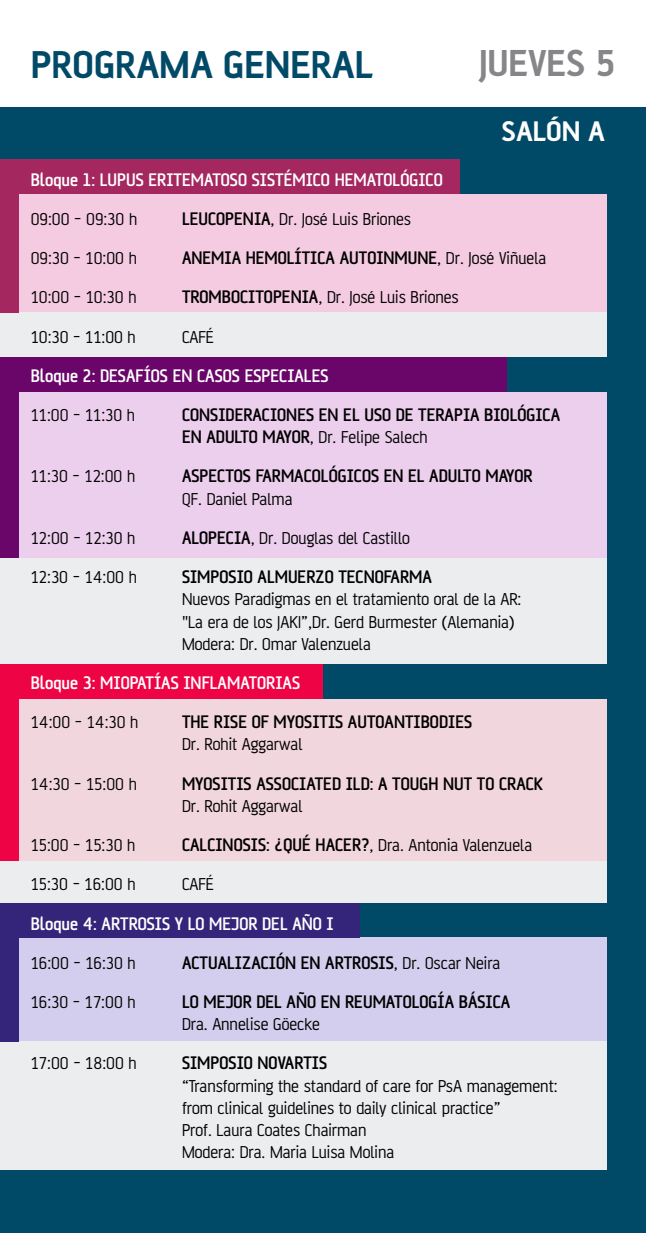
<style>
.page{position:relative;width:646px;height:1233px;background:#fff}
.page>*{position:absolute;margin:0;border:0;box-sizing:border-box;transform-origin:0 0}
.t1{font:700 41.75px "AF Battersea";color:#004a68}
.t2{font:700 40.35px "AF Battersea";color:#868589}
.t3{font:700 30.5px "AF Battersea";color:#fff}
.t4{font:18.5px/22.2px "AF Battersea";color:#000}
.t5{font:500 18.5px "AF Klampenborg";color:#000}
.t6{font:500 18.5px "AF Klampenborg";color:#fff}
.s1{font-family:"AF Klampenborg";font-weight:500}
.s2{font-family:"AF Battersea";font-weight:400}
</style>
<div class="page">
<div style="left:0;top:107px;width:645px;height:1125px;background:#004a68"></div>
<div style="left:0;top:846px;width:606px;height:56px;background:#ecedef"></div>
<div style="left:0;top:699px;width:606px;height:161px;background:#f2d6de"></div>
<div style="left:0;top:664px;width:323px;height:35px;background:#ee0345"></div>
<div style="left:0;top:669px;width:19px;height:191px;background:#ee0345"></div>
<div style="left:0;top:1014px;width:606px;height:155px;background:#ecedef"></div>
<div style="left:0;top:937px;width:606px;height:104px;background:#d3ceed"></div>
<div style="left:0;top:902px;width:359px;height:35px;background:#35257a"></div>
<div style="left:0;top:902px;width:18px;height:139px;background:#35257a"></div>
<div style="left:0;top:193px;width:606px;height:125px;background:#f4cbe0"></div>
<div style="left:0;top:159px;width:459px;height:34px;background:#a4275f"></div>
<div style="left:0;top:312px;width:606px;height:45px;background:#ecedef"></div>
<div style="left:0;top:557px;width:606px;height:107px;background:#ecedef"></div>
<div style="left:0;top:392px;width:606px;height:165px;background:#ecceed"></div>
<div style="left:0;top:357px;width:506px;height:35px;background:#6a0669"></div>
<div style="left:0;top:159px;width:19px;height:153px;background:#a4275f"></div>
<div style="left:0;top:357px;width:19px;height:200px;background:#6a0669"></div>
<h1 class="t1" style="left:31px;top:42px;width:343px">PROGRAMA GENERAL</h1>
<h2 class="t2" style="left:478px;top:42px;width:138px">JUEVES 5</h2>
<h3 class="t3" style="left:501px;top:115px;width:104px">SALÓN A</h3>
<p class="t6" style="left:31px;top:169px;width:413px">Bloque 1: LUPUS ERITEMATOSO SISTÉMICO HEMATOLÓGICO</p>
<p class="t4" style="left:31px;top:208px;width:108px">09:00 - 09:30 h</p>
<p class="t4" style="left:182px;top:208px;width:230px"><span class="s1">LEUCOPENIA</span>, Dr. José Luis Briones</p>
<p class="t4" style="left:31px;top:247px;width:107px">09:30 - 10:00 h</p>
<p class="t5" style="left:182px;top:247px;width:365px">ANEMIA HEMOLÍTICA AUTOINMUNE<span class="s2">, Dr. José Viñuela</span></p>
<p class="t4" style="left:31px;top:286px;width:107px">10:00 - 10:30 h</p>
<p class="t4" style="left:182px;top:286px;width:278px"><span class="s1">TROMBOCITOPENIA</span>, Dr. José Luis Briones</p>
<p class="t4" style="left:31px;top:325px;width:106px">10:30 - 11:00 h</p>
<p class="t4" style="left:182px;top:325px;width:33px">CAFÉ</p>
<p class="t6" style="left:31px;top:365px;width:299px">Bloque 2: DESAFÍOS EN CASOS ESPECIALES</p>
<p class="t4" style="left:31px;top:404px;width:106px">11:00 - 11:30 h</p>
<p class="t5" style="left:182px;top:404px;width:379px">CONSIDERACIONES EN EL USO DE TERAPIA BIOLÓGICA</p>
<p class="t4" style="left:182px;top:426px;width:247px"><span class="s1">EN ADULTO MAYOR</span>, Dr. Felipe Salech</p>
<p class="t4" style="left:31px;top:465px;width:106px">11:30 - 12:00 h</p>
<p class="t5" style="left:182px;top:465px;width:352px">ASPECTOS FARMACOLÓGICOS EN EL ADULTO MAYOR</p>
<p class="t4" style="left:182px;top:487px;width:112px">QF. Daniel Palma</p>
<p class="t4" style="left:31px;top:526px;width:106px">12:00 - 12:30 h</p>
<p class="t4" style="left:182px;top:526px;width:229px"><span class="s1">ALOPECIA</span>, Dr. Douglas del Castillo</p>
<p class="t4" style="left:31px;top:566px;width:107px">12:30 - 14:00 h</p>
<p class="t5" style="left:182px;top:566px;width:251px">SIMPOSIO ALMUERZO TECNOFARMA</p>
<p class="t4" style="left:182px;top:588px;width:340px">Nuevos Paradigmas en el tratamiento oral de la AR: "La era de los JAKI”,Dr. Gerd Burmester (Alemania)<br>Modera: Dr. Omar Valenzuela</p>
<p class="t6" style="left:31px;top:672px;width:270px">Bloque 3: MIOPATÍAS INFLAMATORIAS</p>
<p class="t4" style="left:31px;top:711px;width:109px">14:00 - 14:30 h</p>
<p class="t5" style="left:182px;top:711px;width:291px">THE RISE OF MYOSITIS AUTOANTIBODIES</p>
<p class="t4" style="left:182px;top:733px;width:122px">Dr. Rohit Aggarwal</p>
<p class="t4" style="left:31px;top:772px;width:107px">14:30 - 15:00 h</p>
<p class="t5" style="left:182px;top:772px;width:362px">MYOSITIS ASSOCIATED ILD: A TOUGH NUT TO CRACK</p>
<p class="t4" style="left:182px;top:794px;width:122px">Dr. Rohit Aggarwal</p>
<p class="t4" style="left:31px;top:833px;width:106px">15:00 - 15:30 h</p>
<p class="t4" style="left:182px;top:833px;width:351px"><span class="s1">CALCINOSIS: ¿QUÉ HACER?</span>, Dra. Antonia Valenzuela</p>
<p class="t4" style="left:31px;top:873px;width:106px">15:30 - 16:00 h</p>
<p class="t4" style="left:182px;top:873px;width:33px">CAFÉ</p>
<p class="t6" style="left:31px;top:912px;width:304px">Bloque 4: ARTROSIS Y LO MEJOR DEL AÑO I</p>
<p class="t4" style="left:31px;top:951px;width:106px">16:00 - 16:30 h</p>
<p class="t5" style="left:182px;top:951px;width:319px">ACTUALIZACIÓN EN ARTROSIS<span class="s2">, Dr. Oscar Neira</span></p>
<p class="t4" style="left:31px;top:990px;width:106px">16:30 - 17:00 h</p>
<p class="t5" style="left:182px;top:991px;width:329px">LO MEJOR DEL AÑO EN REUMATOLOGÍA BÁSICA</p>
<p class="t4" style="left:182px;top:1012px;width:139px">Dra. Annelise Göecke</p>
<p class="t4" style="left:31px;top:1052px;width:107px">17:00 - 18:00 h</p>
<p class="t5" style="left:182px;top:1052px;width:147px">SIMPOSIO NOVARTIS</p>
<p class="t4" style="left:182px;top:1074px;width:377px">“Transforming the standard of care for PsA management: from clinical guidelines to daily clinical practice”<br>Prof. Laura Coates Chairman<br>Modera: Dra. Maria Luisa Molina</p>
</div>
